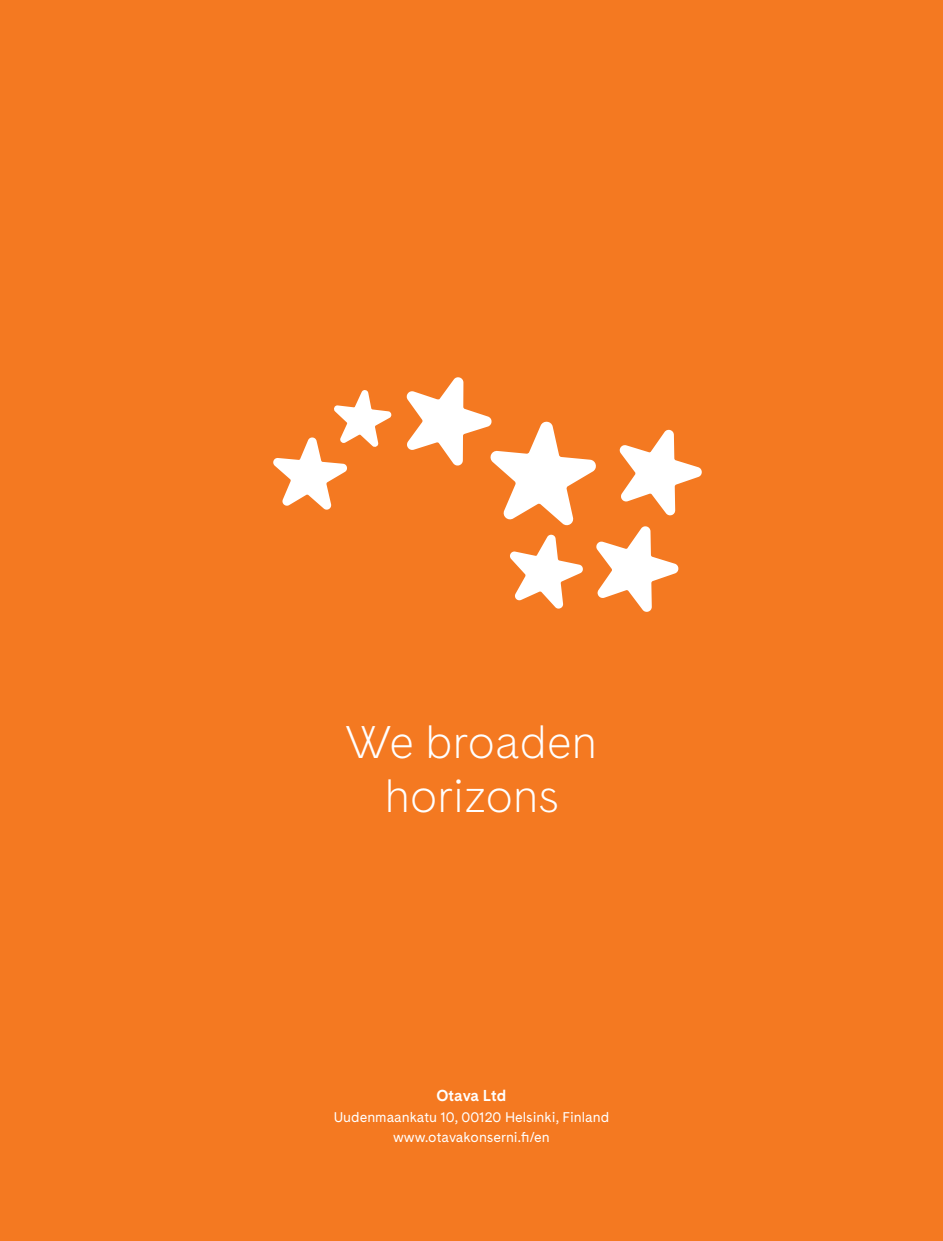
<style>
.page{position:relative;width:943px;height:1241px;background:#fff}
.page>*{position:absolute;margin:0;border:0;box-sizing:border-box;transform-origin:0 0}
.t1{font:300 45.5px/54.6px "Cadiz";letter-spacing:-.01em;color:#fff;text-align:center}
.t2{font:700 15.75px "Cadiz";color:#fff}
.t3{font:14px/19.2px "Cadiz";color:#fff;text-align:center}
</style>
<div class="page">
<div style="left:0;top:0;width:943px;height:1240px;background:#f47921"></div>
<svg style="left:273px;top:390px;width:119px;height:120px"></svg>
<svg style="left:406px;top:377px;width:296px;height:235px"></svg>
<h1 class="t1" style="left:345px;top:712px;width:253px">We broaden horizons</h1>
<p class="t2" style="left:436px;top:1083px;width:71px">Otava Ltd</p>
<p class="t3" style="left:334px;top:1107px;width:277px">Uudenmaankatu 10, 00120 Helsinki, Finland www.otavakonserni.fi/en</p>
</div>
